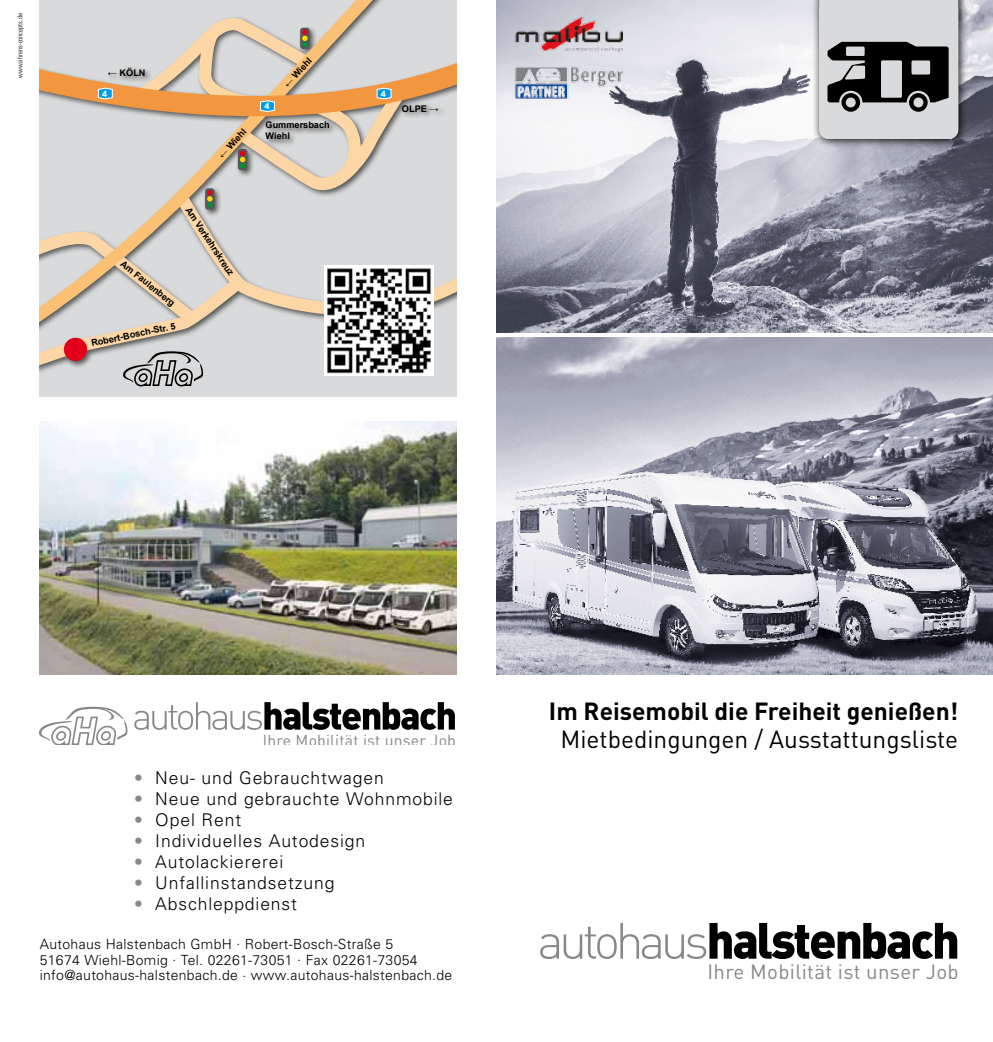
<style>
.page{position:relative;width:993px;height:1042px;background:#fff}
.page>*{position:absolute;margin:0;border:0;box-sizing:border-box;transform-origin:0 0}
.t1{font:24.5px "DIN";color:#000}
.t2{font:700 24.5px "DIN";color:#000}
.t3{font:20.47px "DIN";letter-spacing:.015em;color:#87888a}
.t4{font:300 17.5px "Univers";letter-spacing:.05em;color:#000}
.t5{font:15.75px "DIN";letter-spacing:.015em;color:#87888a}
.t6{font:300 14px/15.8px "Univers";letter-spacing:.025em;color:#000}
.t7{font:700 9.1px/11px "Arial";color:#000}
.t8{font:700 9.1px "Arial";color:#fff}
.t9{font:300 condensed 7px "Univers";color:#000}
.s1{color:#87888a}
</style>
<div class="page">
<img style="left:496px;top:337px;width:496px;height:338px">
<svg style="left:40px;top:0;width:416px;height:390px;background:#d9d8d7"></svg>
<svg style="left:40px;top:25px;width:416px;height:138px;background:#d9ccc1"></svg>
<svg style="left:97px;top:87px;width:16px;height:13px"></svg>
<div style="left:205px;top:188px;width:9px;height:22px;background:#58585a;border-radius:3px"></div>
<svg style="left:125px;top:0;width:289px;height:208px;background:#d7c8b8"></svg>
<svg style="left:540px;top:923px;width:416px;height:36px"></svg>
<svg style="left:40px;top:218px;width:209px;height:169px;background:#d5cabf"></svg>
<img style="left:324px;top:266px;width:109px;height:109px">
<img style="left:40px;top:422px;width:416px;height:253px">
<svg style="left:134px;top:702px;width:321px;height:28px"></svg>
<svg style="left:39px;top:707px;width:89px;height:38px"></svg>
<img style="left:496px;top:0;width:496px;height:332px">
<div style="left:811px;top:0;width:156px;height:149px;background:#000;opacity:.9"></div>
<svg style="left:819px;top:0;width:138px;height:139px;background:#9b9c9d"></svg>
<div style="left:845px;top:47px;width:19px;height:9px;background:#d9dadb;border-radius:2px"></div>
<div style="left:911px;top:60px;width:18px;height:15px;background:#d9dadb;border-radius:2px"></div>
<div style="left:880px;top:60px;width:21px;height:38px;background:#d9dadb;border-radius:2px"></div>
<div style="left:913px;top:97px;width:10px;height:10px;background:#d9dadb;border-radius:50%"></div>
<div style="left:845px;top:97px;width:10px;height:10px;background:#d9dadb;border-radius:50%"></div>
<img style="left:515px;top:16px;width:107px;height:35px">
<img style="left:510px;top:61px;width:117px;height:42px">
<p class="t9" style="left:16px;top:78px;width:66px;rotate:-90deg">www.ahrens-concepts.de</p>
<p class="t7" style="left:108px;top:67px;width:39px">← KÖLN</p>
<p class="t7" style="left:282px;top:82px;width:38px;rotate:-48deg">← Wiehl</p>
<p class="t8" style="left:102px;top:88px;width:7px">4</p>
<p class="t8" style="left:381px;top:88px;width:7px">4</p>
<p class="t8" style="left:264px;top:100px;width:7px">4</p>
<p class="t7" style="left:265px;top:120px;width:66px">Gummersbach<br>Wiehl</p>
<p class="t7" style="left:216px;top:153px;width:38px;rotate:-48deg">← Wiehl</p>
<p class="t7" style="left:402px;top:103px;width:38px">OLPE →</p>
<p class="t7" style="left:125px;top:258px;width:68px;rotate:39deg">Am Faulenberg</p>
<p class="t7" style="left:90px;top:338px;width:87px;rotate:-12deg">Robert-Bosch-Str. 5</p>
<p class="t7" style="left:192px;top:205px;width:81px;rotate:57deg">Am Verkehrskreuz</p>
<h1 class="t2" style="left:549px;top:695px;width:410px">Im Reisemobil die Freiheit genießen!</h1>
<p class="t5" style="left:263px;top:730px;width:194px">Ihre Mobilität ist unser Job</p>
<h1 class="t1" style="left:560px;top:724px;width:399px">Mietbedingungen / Ausstattungsliste</h1>
<p class="t4" style="left:134px;top:767px;width:251px"><span class="s1">•</span> Neu- und Gebrauchtwagen</p>
<p class="t4" style="left:134px;top:788px;width:320px"><span class="s1">•</span> Neue und gebrauchte Wohnmobile</p>
<p class="t4" style="left:134px;top:809px;width:108px"><span class="s1">•</span> Opel Rent</p>
<p class="t4" style="left:134px;top:830px;width:232px"><span class="s1">•</span> Individuelles Autodesign</p>
<p class="t4" style="left:134px;top:851px;width:150px"><span class="s1">•</span> Autolackiererei</p>
<p class="t4" style="left:134px;top:872px;width:202px"><span class="s1">•</span> Unfallinstandsetzung</p>
<p class="t4" style="left:134px;top:893px;width:164px"><span class="s1">•</span> Abschleppdienst</p>
<p class="t6" style="left:40px;top:935px;width:414px">Autohaus Halstenbach GmbH . Robert-Bosch-Straße 5<br>51674 Wiehl-Bomig . Tel. 02261-73051 . Fax 02261-73054 info@autohaus-halstenbach.de . www.autohaus-halstenbach.de</p>
<h2 class="t3" style="left:707px;top:959px;width:253px">Ihre Mobilität ist unser Job</h2>
</div>
